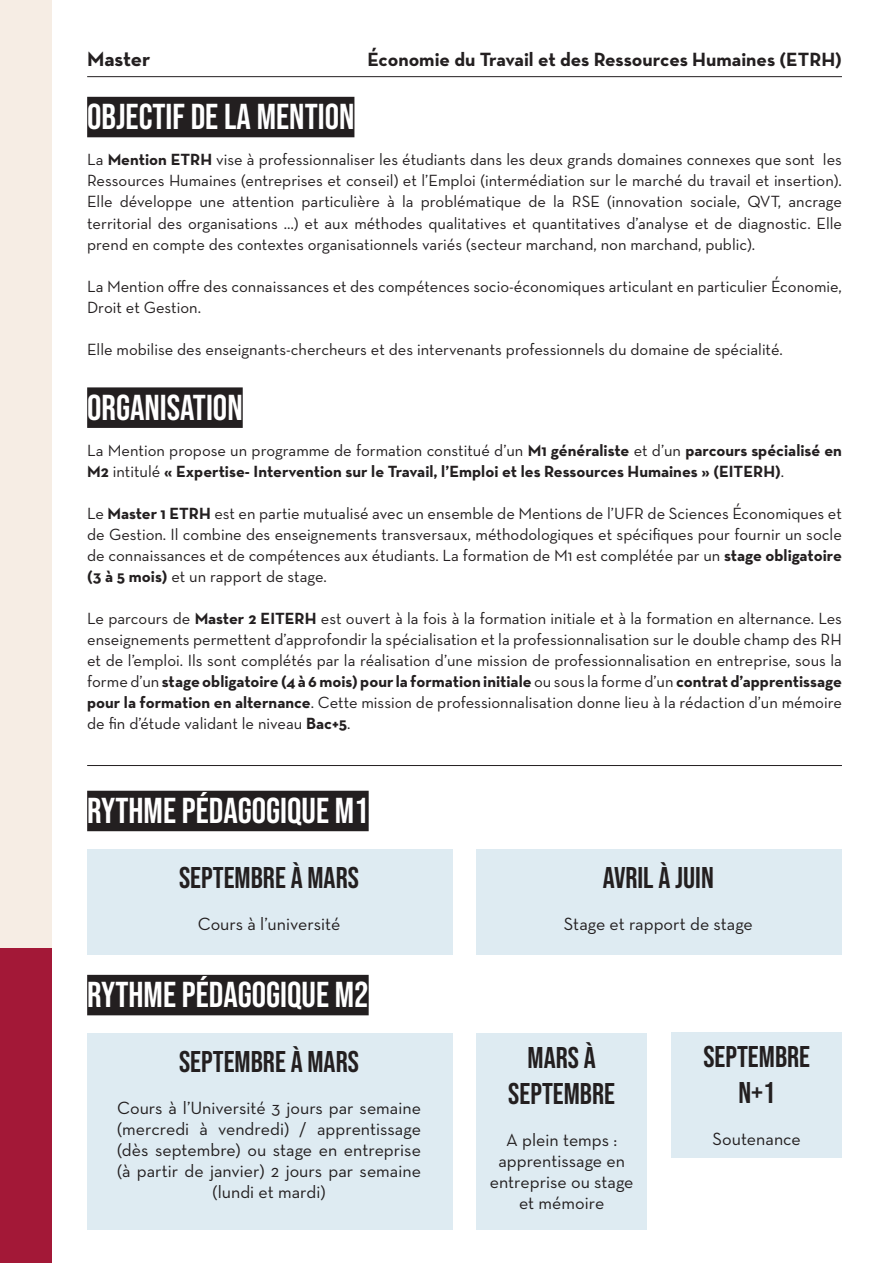
<style>
.page{position:relative;width:893px;height:1263px;background:#fff}
.page>*{position:absolute;margin:0;border:0;box-sizing:border-box;transform-origin:0 0}
.t1{font:36px "Bebas Neue";color:#fff}
.t2{font:30px/36px "Bebas Neue";color:#231f20;text-align:center}
.t3{font:700 21px "Neutra Text";letter-spacing:-.01em;color:#231f20}
.t4{font:700 19.5px "Neutra Text";color:#231f20}
.t5{font:18px/21px "Neutra Text";color:#231f20;text-align:center}
.t6{font:16.5px/21px "Neutra Text";color:#231f20;text-align:justify}
.t7{font:700 16.5px/21px "Neutra Text";color:#231f20}
.s1{font-weight:700}
.s2{font-weight:400}
</style>
<div class="page">
<div style="left:0;top:0;width:51px;height:1263px;background:#f6ede4"></div>
<div style="left:0;top:948px;width:51px;height:315px;background:#a31837"></div>
<hr style="left:87px;top:76px;width:755px;height:1px;background:#231f20">
<hr style="left:87px;top:765px;width:755px;height:1px;background:#231f20">
<div style="left:87px;top:97px;width:267px;height:40px;background:#231f20"></div>
<div style="left:87px;top:849px;width:366px;height:106px;background:#deebf2"></div>
<div style="left:87px;top:387px;width:156px;height:41px;background:#231f20"></div>
<div style="left:87px;top:791px;width:282px;height:40px;background:#231f20"></div>
<div style="left:476px;top:849px;width:366px;height:106px;background:#deebf2"></div>
<div style="left:87px;top:1033px;width:366px;height:197px;background:#deebf2"></div>
<div style="left:87px;top:975px;width:282px;height:40px;background:#231f20"></div>
<div style="left:476px;top:1033px;width:171px;height:197px;background:#deebf2"></div>
<div style="left:671px;top:1032px;width:171px;height:126px;background:#deebf2"></div>
<p class="t3" style="left:87px;top:45px;width:65px">Master</p>
<p class="t4" style="left:367px;top:47px;width:476px">Économie du Travail et des Ressources Humaines (ETRH)</p>
<p class="t1" style="left:87px;top:96px;width:269px">OBJECTIF DE LA MENTION</p>
<p class="t6" style="left:87px;top:149px;width:756px">La <span class="s1">Mention ETRH</span> vise à professionnaliser les étudiants dans les deux grands domaines connexes que sont les Ressources Humaines (entreprises et conseil) et l’Emploi (intermédiation sur le marché du travail et insertion).<br>Elle développe une attention particulière à la problématique de la RSE (innovation sociale, QVT, ancrage territorial des organisations …) et aux méthodes qualitatives et quantitatives d’analyse et de diagnostic. Elle prend en compte des contextes organisationnels variés (secteur marchand, non marchand, public).</p>
<p class="t6" style="left:87px;top:275px;width:756px">La Mention offre des connaissances et des compétences socio-économiques articulant en particulier Économie,<br>Droit et Gestion.</p>
<p class="t6" style="left:87px;top:338px;width:697px">Elle mobilise des enseignants-chercheurs et des intervenants professionnels du domaine de spécialité.</p>
<p class="t1" style="left:87px;top:387px;width:157px">ORGANISATION</p>
<p class="t7" style="left:87px;top:440px;width:756px"><span class="s2">La Mention propose un programme de formation constitué d’un</span> M1 généraliste <span class="s2">et d’un</span> parcours spécialisé en<br>M2 <span class="s2">intitulé</span> « Expertise- Intervention sur le Travail, l’Emploi et les Ressources Humaines » (EITERH)<span class="s2">.</span></p>
<p class="t6" style="left:87px;top:503px;width:756px">Le <span class="s1">Master 1 ETRH</span> est en partie mutualisé avec un ensemble de Mentions de l’UFR de Sciences Économiques et de Gestion. Il combine des enseignements transversaux, méthodologiques et spécifiques pour fournir un socle de connaissances et de compétences aux étudiants. La formation de M1 est complétée par un <span class="s1">stage obligatoire (3 à 5 mois)</span> et un rapport de stage.</p>
<p class="t6" style="left:87px;top:608px;width:756px">Le parcours de <span class="s1">Master 2 EITERH</span> est ouvert à la fois à la formation initiale et à la formation en alternance. Les enseignements permettent d’approfondir la spécialisation et la professionnalisation sur le double champ des RH et de l’emploi. Ils sont complétés par la réalisation d’une mission de professionnalisation en entreprise, sous la forme d’un <span class="s1">stage obligatoire (4 à 6 mois) pour la formation initiale</span> ou sous la forme d’un <span class="s1">contrat d’apprentissage pour la formation en alternance</span>. Cette mission de professionnalisation donne lieu à la rédaction d’un mémoire de fin d’étude validant le niveau <span class="s1">Bac+5</span>.</p>
<p class="t1" style="left:87px;top:790px;width:283px">RYTHME PÉDAGOGIQUE M1</p>
<p class="t2" style="left:179px;top:859px;width:181px">SEPTEMBRE À MARS</p>
<p class="t5" style="left:198px;top:913px;width:144px">Cours à l’université</p>
<p class="t1" style="left:87px;top:974px;width:283px">RYTHME PÉDAGOGIQUE M2</p>
<p class="t2" style="left:179px;top:1043px;width:181px">SEPTEMBRE À MARS</p>
<p class="t5" style="left:117px;top:1097px;width:305px">Cours à l’Université 3 jours par semaine (mercredi à vendredi) / apprentissage (dès septembre) ou stage en entreprise (à partir de janvier) 2 jours par semaine (lundi et mardi)</p>
<p class="t2" style="left:603px;top:859px;width:113px">AVRIL À JUIN</p>
<p class="t5" style="left:564px;top:913px;width:191px">Stage et rapport de stage</p>
<p class="t2" style="left:508px;top:1039px;width:108px">MARS À<br>SEPTEMBRE</p>
<p class="t5" style="left:490px;top:1129px;width:145px">A plein temps : apprentissage en entreprise ou stage et mémoire</p>
<p class="t2" style="left:703px;top:1038px;width:108px">SEPTEMBRE</p>
<p class="t2" style="left:738px;top:1074px;width:38px">N+1</p>
<p class="t5" style="left:713px;top:1128px;width:90px">Soutenance</p>
</div>
